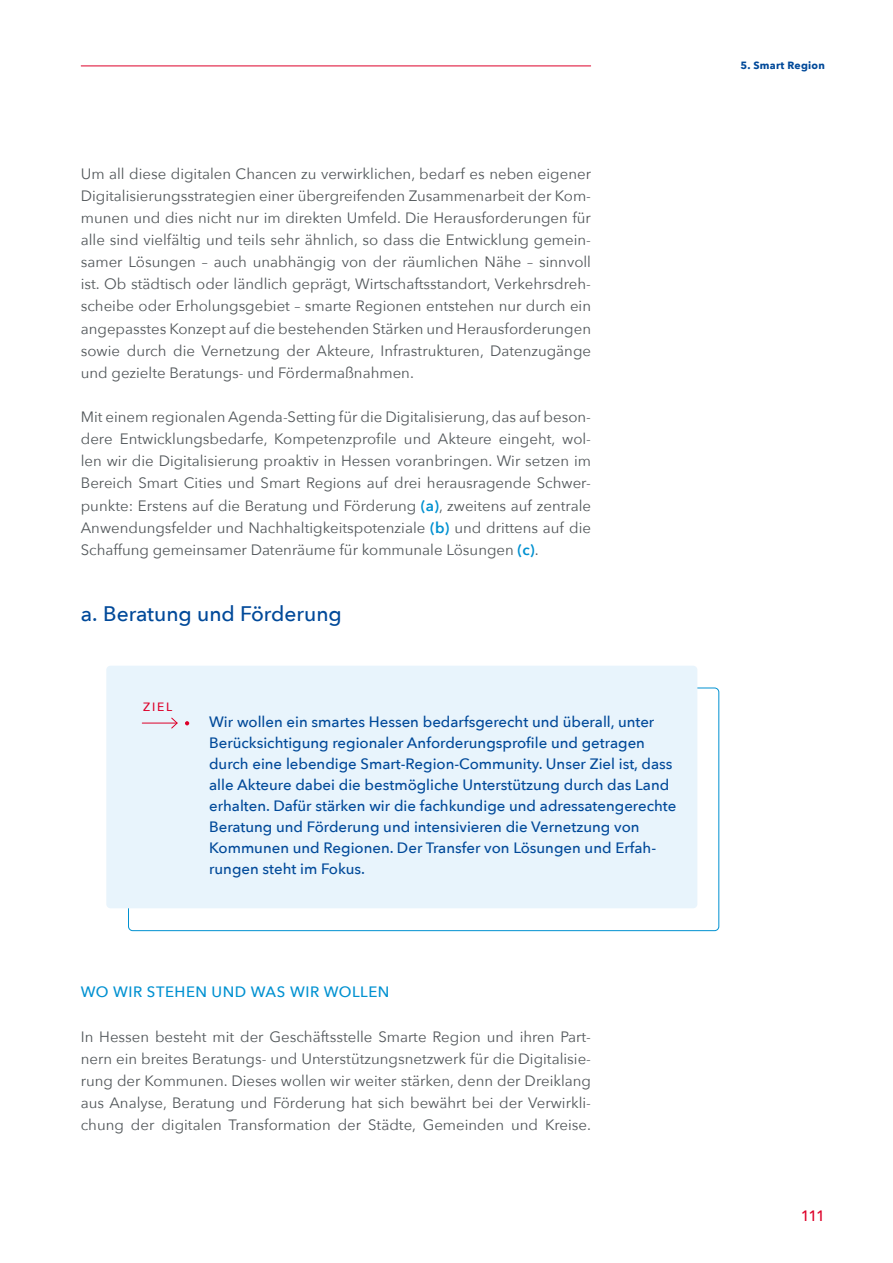
<style>
.page{position:relative;width:893px;height:1263px;background:#fff}
.page>*{position:absolute;margin:0;border:0;box-sizing:border-box;transform-origin:0 0}
.t1{font:500 21px "Avenir Next";color:#004999}
.t2{font:15px/22.2px "Avenir Next";color:#52575a;text-align:justify}
.t3{font:500 15px/21px "Avenir Next";color:#004999}
.t4{font:500 15px "Avenir Next";letter-spacing:.035em;color:#0091d1}
.t5{font:500 15px "Avenir Next";color:#dd0029}
.t6{font:500 12px "Avenir Next";color:#dd0029}
.t7{font:700 10.5px "Avenir Next";letter-spacing:.025em;color:#004999}
.s1{font-weight:600;color:#0091d1}
</style>
<div class="page">
<hr style="left:81px;top:66px;width:510px;height:1px;background:#dd0029">
<div style="left:106px;top:666px;width:591px;height:242px;background:#e8f4fc;border-radius:4px"></div>
<svg style="left:185px;top:721px;width:4px;height:4px"></svg>
<hr style="left:142px;top:723px;width:35px;height:1px;background:#dd0029">
<svg style="left:170px;top:717px;width:8px;height:12px"></svg>
<p class="t2" style="left:81px;top:162px;width:512px">Um all diese digitalen Chancen zu verwirklichen, bedarf es neben eigener Digitalisierungsstrategien einer übergreifenden Zusammenarbeit der Kom&shy;munen und dies nicht nur im direkten Umfeld. Die Herausforderungen für alle sind vielfältig und teils sehr ähnlich, so dass die Entwicklung gemein&shy;samer Lösungen – auch unabhängig von der räumlichen Nähe – sinnvoll ist. Ob städtisch oder ländlich geprägt, Wirtschaftsstandort, Verkehrsdreh&shy;scheibe oder Erholungsgebiet – smarte Regionen entstehen nur durch ein angepasstes Konzept auf die bestehenden Stärken und Herausforderungen sowie durch die Vernetzung der Akteure, Infrastrukturen, Datenzugänge und gezielte Beratungs- und Fördermaßnahmen.</p>
<p class="t2" style="left:81px;top:405px;width:512px">Mit einem regionalen Agenda-Setting für die Digitalisierung, das auf beson&shy;dere Entwicklungsbedarfe, Kompetenzprofile und Akteure eingeht, wol&shy;len wir die Digitalisierung proaktiv in Hessen voranbringen. Wir setzen im Bereich Smart Cities und Smart Regions auf drei herausragende Schwer&shy;punkte: Erstens auf die Beratung und Förderung <span class="s1">(a)</span>, zweitens auf zentrale Anwendungsfelder und Nachhaltigkeitspotenziale <span class="s1">(b)</span> und drittens auf die Schaffung gemeinsamer Datenräume für kommunale Lösungen <span class="s1">(c)</span>.</p>
<h3 class="t1" style="left:81px;top:596px;width:263px">a. Beratung und Förderung</h3>
<p class="t6" style="left:143px;top:696px;width:31px">ZIEL</p>
<p class="t3" style="left:209px;top:711px;width:469px">Wir wollen ein smartes Hessen bedarfsgerecht und überall, unter Berücksichtigung regionaler Anforderungsprofile und getragen durch eine lebendige Smart-Region-Community. Unser Ziel ist, dass alle Akteure dabei die bestmögliche Unterstützung durch das Land erhalten. Dafür stärken wir die fachkundige und adressatengerechte Beratung und Förderung und intensivieren die Vernetzung von Kommunen und Regionen. Der Transfer von Lösungen und Erfah&shy;rungen steht im Fokus.</p>
<p class="t4" style="left:81px;top:979px;width:310px">WO WIR STEHEN UND WAS WIR WOLLEN</p>
<p class="t2" style="left:81px;top:1025px;width:512px">In Hessen besteht mit der Geschäftsstelle Smarte Region und ihren Part&shy;nern ein breites Beratungs- und Unterstützungsnetzwerk für die Digitalisie&shy;rung der Kommunen. Dieses wollen wir weiter stärken, denn der Dreiklang aus Analyse, Beratung und Förderung hat sich bewährt bei der Verwirkli&shy;chung der digitalen Transformation der Städte, Gemeinden und Kreise.</p>
<p class="t7" style="left:740px;top:56px;width:86px">5. Smart Region</p>
<p class="t5" style="left:801px;top:1203px;width:26px">111</p>
</div>
